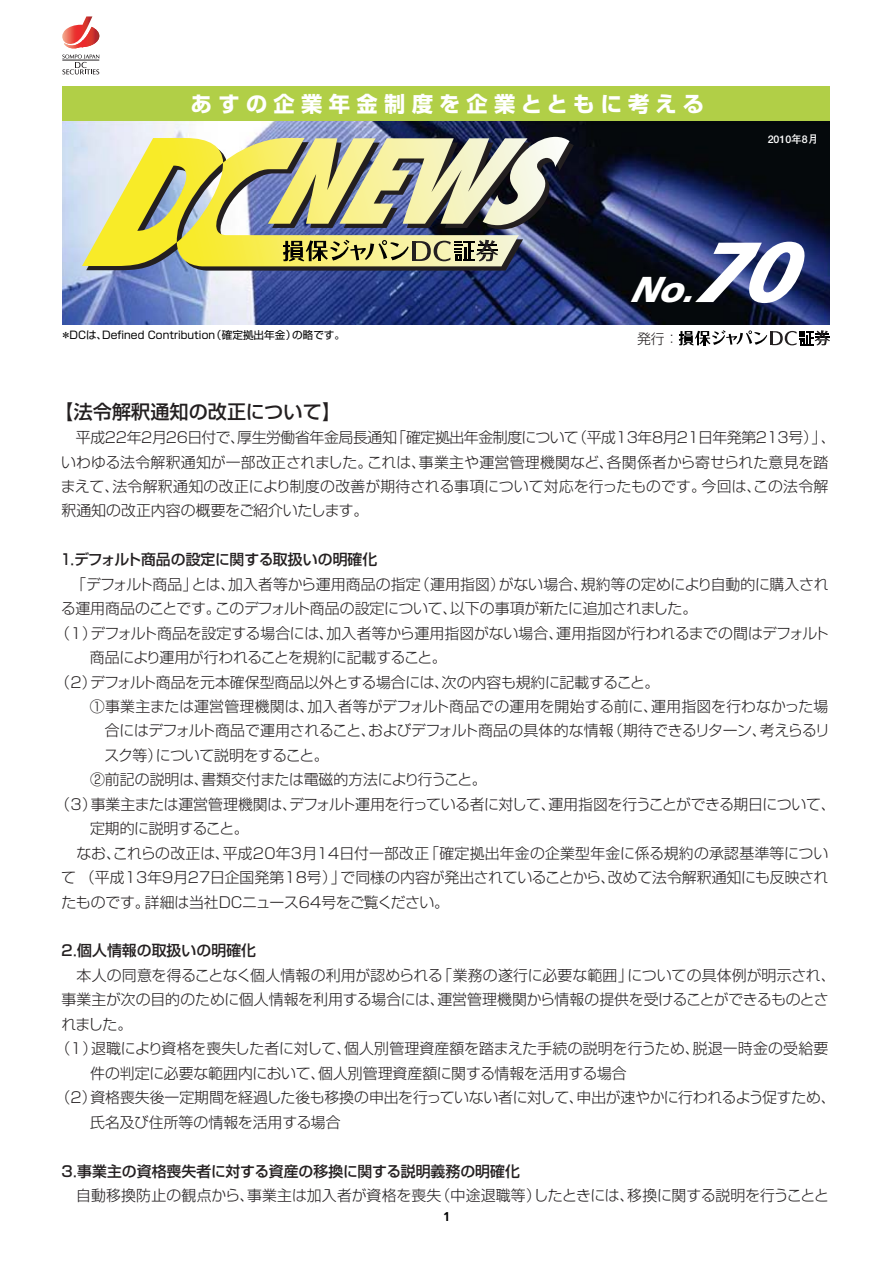
<style>
.page{position:relative;width:893px;height:1263px;background:#fff}
.page>*{position:absolute;margin:0;border:0;box-sizing:border-box;transform-origin:0 0}
.t1{font:italic 900 85.05px "Frutiger";color:#fff}
.t2{font:italic 900 36px "Frutiger";color:#fff}
.t3{font:700 21.3px "Shin Go";letter-spacing:.3em;color:#fff}
.t4{font:500 19.2px "Shin Go";color:#231f20}
.t5{font:300 14.85px/24.5px "Shin Go";letter-spacing:-.01em;color:#231f20}
.t6{font:300 14.85px "Shin Go";letter-spacing:.01em;color:#231f20}
.t7{font:300 14.85px "Shin Go";letter-spacing:-.03em;color:#231f20}
.t8{font:500 14.85px "Shin Go";color:#231f20}
.t9{font:300 14.85px "Shin Go";letter-spacing:-.035em;color:#231f20}
.t10{font:300 13.8px "Shin Go";color:#231f20}
.t11{font:700 12.75px "Frutiger";color:#000}
.t12{font:10.65px "Shin Go";color:#000}
.t13{font:700 10.65px "Futo Go B101";color:#fff}
</style>
<div class="page">
<img style="left:62px;top:120px;width:767px;height:205px">
<div style="left:62px;top:86px;width:767px;height:34px;background:#b1cf47"></div>
<svg style="left:62px;top:16px;width:37px;height:58px"></svg>
<svg style="left:678px;top:330px;width:152px;height:15px"></svg>
<img style="left:82px;top:137px;width:491px;height:134px">
<h3 class="t3" style="left:191px;top:96px;width:515px">あすの企業年金制度 を 企 業 と と も に 考 え る</h3>
<p class="t13" style="left:767px;top:135px;width:52px">2010年8月</p>
<p class="t12" style="left:60px;top:331px;width:286px">＊DCは、Defined Contribution（確定拠出年金）の略です。</p>
<h1 class="t1" style="left:691px;top:238px;width:103px">70</h1>
<h2 class="t2" style="left:630px;top:275px;width:74px">No.</h2>
<p class="t10" style="left:637px;top:333px;width:43px">発行：</p>
<p class="t4" style="left:55px;top:404px;width:287px">【法令解釈通知の改正について】</p>
<p class="t5" style="left:61px;top:427px;width:776px">　平成22年2月26日付で、厚生労働省年金局長通知「確定拠出年金制度について（平成13年8月21日年発第213号）」、いわゆる法令解釈通知が一部改正されました。これは、事業主や運営管理機関など、各関係者から寄せられた意見を踏まえて、法令解釈通知の改正により制度の改善が期待される事項について対応を行ったものです。今回は、この法令解釈通知の改正内容の概要をご紹介いたします。</p>
<p class="t8" style="left:58px;top:554px;width:320px">１．デフォルト商品の設定に関する取扱いの明確化</p>
<p class="t5" style="left:71px;top:574px;width:758px">「デフォルト商品」とは、加入者等から運用商品の指定（運用指図）がない場合、規約等の定めにより自動的に購入され</p>
<p class="t5" style="left:61px;top:598px;width:637px">る運用商品のことです。このデフォルト商品の設定について、以下の事項が新たに追加されました。</p>
<p class="t5" style="left:55px;top:623px;width:775px">（1）デフォルト商品を設定する場合には、加入者等から運用指図がない場合、運用指図が行われるまでの間はデフォルト</p>
<p class="t7" style="left:90px;top:652px;width:358px">商品により運用が行われることを規約に記載すること。</p>
<p class="t5" style="left:55px;top:672px;width:605px">（2）デフォルト商品を元本確保型商品以外とする場合には、次の内容も規約に記載すること。</p>
<p class="t6" style="left:90px;top:701px;width:740px">①事業主または運営管理機関は、加入者等がデフォルト商品での運用を開始する前に、運用指図を行わなかった場</p>
<p class="t5" style="left:105px;top:721px;width:726px">合にはデフォルト商品で運用されること、およびデフォルト商品の具体的な情報（期待できるリターン、考えらるリ</p>
<p class="t9" style="left:105px;top:750px;width:225px">スク等）について説明をすること。</p>
<p class="t5" style="left:90px;top:770px;width:398px">②前記の説明は、書類交付または電磁的方法により行うこと。</p>
<p class="t7" style="left:55px;top:799px;width:781px">（3）事業主または運営管理機関は、デフォルト運用を行っている者に対して、運用指図を行うことができる期日について、</p>
<p class="t7" style="left:90px;top:823px;width:160px">定期的に説明すること。</p>
<p class="t6" style="left:61px;top:848px;width:768px">　なお、これらの改正は、平成20年3月14日付一部改正「確定拠出年金の企業型年金に係る規約の承認基準等につい</p>
<p class="t5" style="left:61px;top:867px;width:768px">て （平成13年9月27日企国発第18号）」で同様の内容が発出されていることから、改めて法令解釈通知にも反映され</p>
<p class="t5" style="left:61px;top:892px;width:389px">たものです。詳細は当社ＤＣニュース64号をご覧ください。</p>
<p class="t8" style="left:61px;top:945px;width:196px">2．個人情報の取扱いの明確化</p>
<p class="t6" style="left:61px;top:970px;width:775px">　本人の同意を得ることなく個人情報の利用が認められる「業務の遂行に必要な範囲」についての具体例が明示され、</p>
<p class="t5" style="left:61px;top:990px;width:768px">事業主が次の目的のために個人情報を利用する場合には、運営管理機関から情報の提供を受けることができるものとさ</p>
<p class="t5" style="left:61px;top:1014px;width:72px">れました。</p>
<p class="t6" style="left:55px;top:1043px;width:774px">（1）退職により資格を喪失した者に対して、個人別管理資産額を踏まえた手続の説明を行うため、脱退一時金の受給要</p>
<p class="t5" style="left:90px;top:1063px;width:538px">件の判定に必要な範囲内において、個人別管理資産額に関する情報を活用する場合</p>
<p class="t5" style="left:55px;top:1087px;width:781px">（2）資格喪失後一定期間を経過した後も移換の申出を行っていない者に対して、申出が速やかに行われるよう促すため、</p>
<p class="t5" style="left:90px;top:1112px;width:252px">氏名及び住所等の情報を活用する場合</p>
<p class="t8" style="left:61px;top:1165px;width:460px">3．事業主の資格喪失者に対する資産の移換に関する説明義務の明確化</p>
<p class="t5" style="left:62px;top:1185px;width:768px">　自動移換防止の観点から、事業主は加入者が資格を喪失（中途退職等）したときには、移換に関する説明を行うことと</p>
<p class="t11" style="left:443px;top:1212px;width:8px">1</p>
</div>
